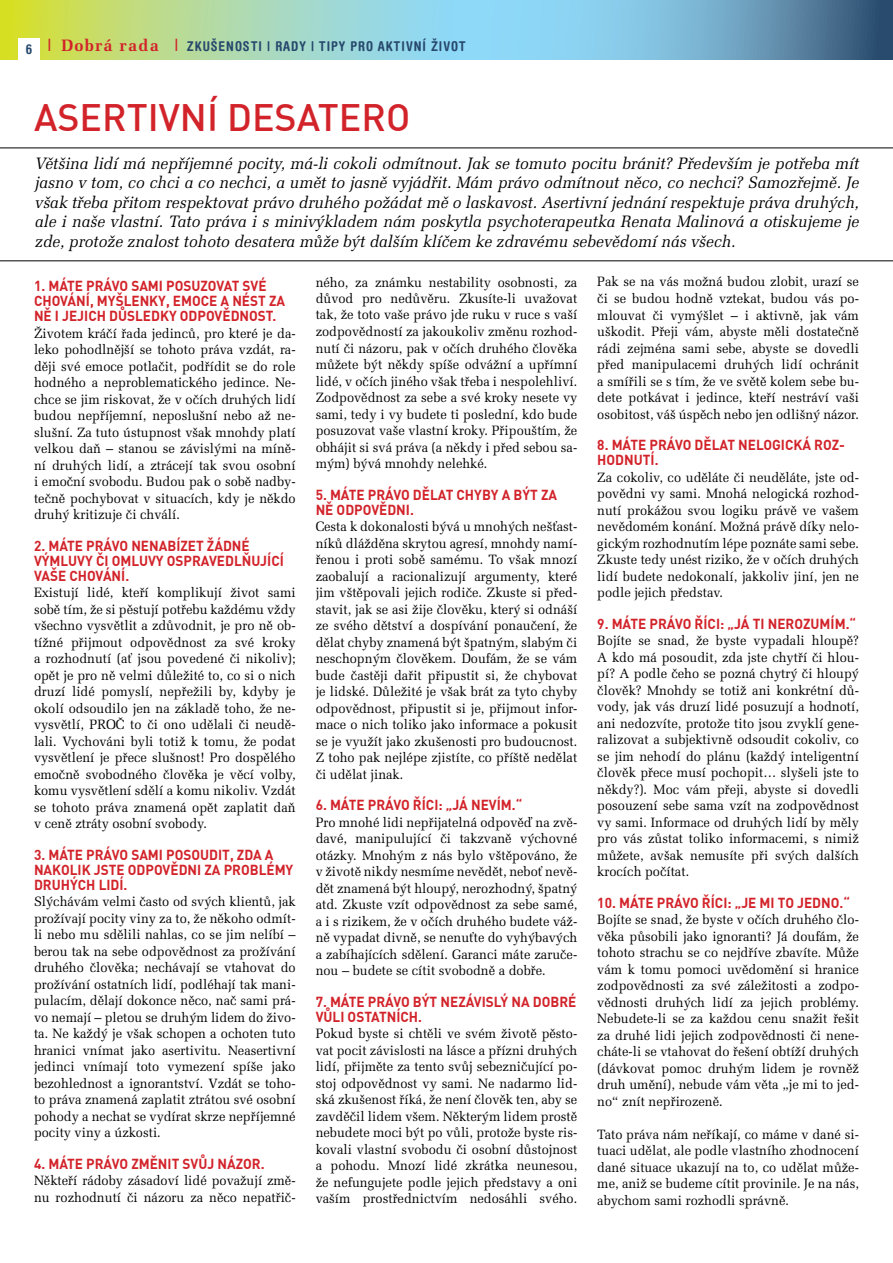
<style>
.page{position:relative;width:893px;height:1263px;background:#fff}
.page>*{position:absolute;margin:0;border:0;box-sizing:border-box;transform-origin:0 0}
.t1{font:500 37.5px "DINCE";color:#d2232a}
.t2{font:italic 16.5px/19.5px "Melior CE";color:#000;text-align:justify;scale:.95 1}
.t3{font:700 14.25px/15px "DINCE";color:#d2232a;scale:.95 1}
.t4{font:13.5px/16.5px "Melior CE";color:#000;text-align:justify;scale:.95 1}
.t5{font:700 condensed 13.5px "Helvetica Rounded";letter-spacing:.07em;color:#26486c}
.s1{font-family:"Melior CE";font-stretch:normal;font-size:16.5px;color:#d2232a}
</style>
<div class="page">
<svg style="left:0;top:0;width:893px;height:60px;background:#92c3b6"></svg>
<div style="left:18px;top:39px;width:22px;height:21px;background:#fff"></div>
<hr style="left:0;top:260px;width:893px;height:1px;background:#000">
<hr style="left:0;top:148px;width:893px;height:1px;background:#000">
<p class="t5" style="left:26px;top:41px;width:8px">6</p>
<p class="t5" style="left:44px;top:38px;width:423px"><span class="s1">| Dobrá rada |</span> ZKUŠENOSTI | RADY | TIPY PRO AKTIVNÍ ŽIVOT</p>
<h1 class="t1" style="left:34px;top:94px;width:378px">ASERTIVNÍ DESATERO</h1>
<p class="t2" style="left:35px;top:154px;width:869px">Většina lidí má nepříjemné pocity, má-li cokoli odmítnout. Jak se tomuto pocitu bránit? Především je potřeba mít jasno v tom, co chci a co nechci, a umět to jasně vyjádřit. Mám právo odmítnout něco, co nechci? Samozřejmě. Je však třeba přitom respektovat právo druhého požádat mě o laskavost. Asertivní jednání respektuje práva druhých, ale i naše vlastní. Tato práva i s minivýkladem nám poskytla psychoterapeutka Renata Malinová a otiskujeme je zde, protože znalost tohoto desatera může být dalším klíčem ke zdravému sebevědomí nás všech.</p>
<p class="t3" style="left:34px;top:278px;width:266px">1. MÁTE PRÁVO SAMI POSUZOVAT SVÉ<br>CHOVÁNÍ, MYŠLENKY, EMOCE A NÉST ZA<br>NĚ I JEJICH DŮSLEDKY ODPOVĚDNOST.</p>
<p class="t4" style="left:34px;top:325px;width:277px">Životem kráčí řada jedinců, pro které je da&shy;leko pohodlnější se tohoto práva vzdát, ra&shy;ději své emoce potlačit, podřídit se do role hodného a neproblematického jedince. Ne&shy;chce se jim riskovat, že v očích druhých lidí budou nepříjemní, neposlušní nebo až ne&shy;slušní. Za tuto ústupnost však mnohdy platí velkou daň – stanou se závislými na míně&shy;ní druhých lidí, a ztrácejí tak svou osobní i emoční svobodu. Budou pak o sobě nadby&shy;tečně pochybovat v situacích, kdy je někdo druhý kritizuje či chválí.</p>
<p class="t3" style="left:34px;top:537px;width:264px">2. MÁTE PRÁVO NENABÍZET ŽÁDNÉ<br>VÝMLUVY ČI OMLUVY OSPRAVEDLŇUJÍCÍ<br>VAŠE CHOVÁNÍ.</p>
<p class="t4" style="left:34px;top:585px;width:277px">Existují lidé, kteří komplikují život sami sobě tím, že si pěstují potřebu každému vždy všechno vysvětlit a zdůvodnit, je pro ně ob&shy;tížné přijmout odpovědnost za své kroky a rozhodnutí (ať jsou povedené či nikoliv); opět je pro ně velmi důležité to, co si o nich druzí lidé pomyslí, nepřežili by, kdyby je okolí odsoudilo jen na základě toho, že ne&shy;vysvětlí, PROČ to či ono udělali či neudě&shy;lali. Vychováni byli totiž k tomu, že podat vysvětlení je přece slušnost! Pro dospělého emočně svobodného člověka je věcí volby, komu vysvětlení sdělí a komu nikoliv. Vzdát se tohoto práva znamená opět zaplatit daň v ceně ztráty osobní svobody.</p>
<p class="t3" style="left:34px;top:846px;width:275px">3. MÁTE PRÁVO SAMI POSOUDIT, ZDA A<br>NAKOLIK JSTE ODPOVĚDNI ZA PROBLÉMY<br>DRUHÝCH LIDÍ.</p>
<p class="t4" style="left:34px;top:894px;width:277px">Slýchávám velmi často od svých klientů, jak prožívají pocity viny za to, že někoho odmít&shy;li nebo mu sdělili nahlas, co se jim nelíbí – berou tak na sebe odpovědnost za prožívání druhého člověka; nechávají se vtahovat do prožívání ostatních lidí, podléhají tak mani&shy;pulacím, dělají dokonce něco, nač sami prá&shy;vo nemají – pletou se druhým lidem do živo&shy;ta. Ne každý je však schopen a ochoten tuto hranici vnímat jako asertivitu. Neasertivní jedinci vnímají toto vymezení spíše jako bezohlednost a ignorantství. Vzdát se toho&shy;to práva znamená zaplatit ztrátou své osobní pohody a nechat se vydírat skrze nepříjemné pocity viny a úzkosti.</p>
<p class="t3" style="left:34px;top:1155px;width:244px">4. MÁTE PRÁVO ZMĚNIT SVŮJ NÁZOR.</p>
<p class="t4" style="left:34px;top:1173px;width:277px">Někteří rádoby zásadoví lidé považují změ&shy;nu rozhodnutí či názoru za něco nepatřič-</p>
<p class="t4" style="left:316px;top:274px;width:277px">ného, za známku nestability osobnosti, za důvod pro nedůvěru. Zkusíte-li uvažovat tak, že toto vaše právo jde ruku v ruce s vaší zodpovědností za jakoukoliv změnu rozhod&shy;nutí či názoru, pak v očích druhého člověka můžete být někdy spíše odvážní a upřímní lidé, v očích jiného však třeba i nespolehliví.<br>Zodpovědnost za sebe a své kroky nesete vy sami, tedy i vy budete ti poslední, kdo bude posuzovat vaše vlastní kroky. Připouštím, že obhájit si svá práva (a někdy i před sebou sa&shy;mým) bývá mnohdy nelehké.</p>
<p class="t3" style="left:316px;top:486px;width:256px">5. MÁTE PRÁVO DĚLAT CHYBY A BÝT ZA<br>NĚ ODPOVĚDNI.</p>
<p class="t4" style="left:316px;top:519px;width:277px">Cesta k dokonalosti bývá u mnohých nešťast&shy;níků dlážděna skrytou agresí, mnohdy namí&shy;řenou i proti sobě samému. To však mnozí zaobalují a racionalizují argumenty, které jim vštěpovali jejich rodiče. Zkuste si před&shy;stavit, jak se asi žije člověku, který si odnáší ze svého dětství a dospívání ponaučení, že dělat chyby znamená být špatným, slabým či neschopným člověkem. Doufám, že se vám bude častěji dařit připustit si, že chybovat je lidské. Důležité je však brát za tyto chyby odpovědnost, připustit si je, přijmout infor&shy;mace o nich toliko jako informace a pokusit se je využít jako zkušenosti pro budoucnost.<br>Z toho pak nejlépe zjistíte, co příště nedělat či udělat jinak.</p>
<p class="t3" style="left:316px;top:797px;width:219px">6. MÁTE PRÁVO ŘÍCI: „JÁ NEVÍM.“</p>
<p class="t4" style="left:316px;top:814px;width:277px">Pro mnohé lidi nepřijatelná odpověď na zvě&shy;davé, manipulující či takzvaně výchovné otázky. Mnohým z nás bylo vštěpováno, že v životě nikdy nesmíme nevědět, neboť nevě&shy;dět znamená být hloupý, nerozhodný, špatný atd. Zkuste vzít odpovědnost za sebe samé, a i s rizikem, že v očích druhého budete váž&shy;ně vypadat divně, se nenuťte do vyhýbavých a zabíhajících sdělení. Garanci máte zaruče&shy;nou – budete se cítit svobodně a dobře.</p>
<p class="t3" style="left:316px;top:993px;width:276px">7. MÁTE PRÁVO BÝT NEZÁVISLÝ NA DOBRÉ<br>VŮLI OSTATNÍCH.</p>
<p class="t4" style="left:316px;top:1026px;width:277px">Pokud byste si chtěli ve svém životě pěsto&shy;vat pocit závislosti na lásce a přízni druhých lidí, přijměte za tento svůj sebezničující po&shy;stoj odpovědnost vy sami. Ne nadarmo lid&shy;ská zkušenost říká, že není člověk ten, aby se zavděčil lidem všem. Některým lidem prostě nebudete moci být po vůli, protože byste ris&shy;kovali vlastní svobodu či osobní důstojnost a pohodu. Mnozí lidé zkrátka neunesou, že nefungujete podle jejich představy a oni vaším prostřednictvím nedosáhli svého.</p>
<p class="t4" style="left:597px;top:274px;width:277px">Pak se na vás možná budou zlobit, urazí se či se budou hodně vztekat, budou vás po&shy;mlouvat či vymýšlet – i aktivně, jak vám uškodit. Přeji vám, abyste měli dostatečně rádi zejména sami sebe, abyste se dovedli před manipulacemi druhých lidí ochránit a smířili se s tím, že ve světě kolem sebe bu&shy;dete potkávat i jedince, kteří nestráví vaši osobitost, váš úspěch nebo jen odlišný názor.</p>
<p class="t3" style="left:597px;top:437px;width:262px">8. MÁTE PRÁVO DĚLAT NELOGICKÁ ROZ-<br>HODNUTÍ.</p>
<p class="t4" style="left:597px;top:469px;width:277px">Za cokoliv, co uděláte či neuděláte, jste od&shy;povědni vy sami. Mnohá nelogická rozhod&shy;nutí prokážou svou logiku právě ve vašem nevědomém konání. Možná právě díky nelo&shy;gickým rozhodnutím lépe poznáte sami sebe.<br>Zkuste tedy unést riziko, že v očích druhých lidí budete nedokonalí, jakkoliv jiní, jen ne podle jejich představ.</p>
<p class="t3" style="left:597px;top:615px;width:274px">9. MÁTE PRÁVO ŘÍCI: „JÁ TI NEROZUMÍM.“</p>
<p class="t4" style="left:597px;top:633px;width:277px">Bojíte se snad, že byste vypadali hloupě?<br>A kdo má posoudit, zda jste chytří či hlou&shy;pí? A podle čeho se pozná chytrý či hloupý člověk? Mnohdy se totiž ani konkrétní dů&shy;vody, jak vás druzí lidé posuzují a hodnotí, ani nedozvíte, protože tito jsou zvyklí gene&shy;ralizovat a subjektivně odsoudit cokoliv, co se jim nehodí do plánu (každý inteligentní člověk přece musí pochopit… slyšeli jste to někdy?). Moc vám přeji, abyste si dovedli posouzení sebe sama vzít na zodpovědnost vy sami. Informace od druhých lidí by měly pro vás zůstat toliko informacemi, s nimiž můžete, avšak nemusíte při svých dalších krocích počítat.</p>
<p class="t3" style="left:597px;top:894px;width:267px">10. MÁTE PRÁVO ŘÍCI: „JE MI TO JEDNO.“</p>
<p class="t4" style="left:597px;top:912px;width:277px">Bojíte se snad, že byste v očích druhého člo&shy;věka působili jako ignoranti? Já doufám, že tohoto strachu se co nejdříve zbavíte. Může vám k tomu pomoci uvědomění si hranice zodpovědnosti za své záležitosti a zodpo&shy;vědnosti druhých lidí za jejich problémy.<br>Nebudete-li se za každou cenu snažit řešit za druhé lidi jejich zodpovědnosti či nene&shy;cháte-li se vtahovat do řešení obtíží druhých (dávkovat pomoc druhým lidem je rovněž druh umění), nebude vám věta „je mi to jed&shy;no“ znít nepřirozeně.</p>
<p class="t4" style="left:597px;top:1126px;width:277px">Tato práva nám neříkají, co máme v dané si&shy;tuaci udělat, ale podle vlastního zhodnocení dané situace ukazují na to, co udělat může&shy;me, aniž se budeme cítit provinile. Je na nás, abychom sami rozhodli správně.</p>
</div>
